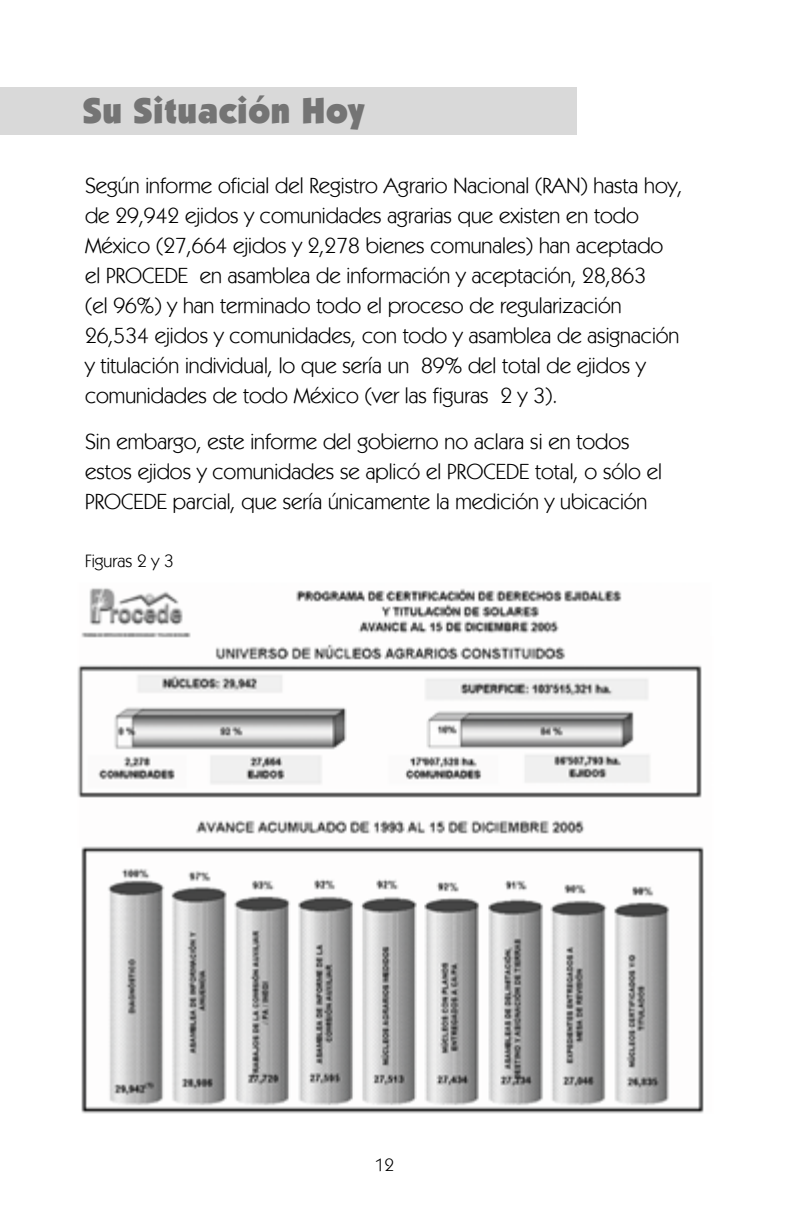
<style>
.page{position:relative;width:792px;height:1224px;background:#fff}
.page>*{position:absolute;margin:0;border:0;box-sizing:border-box;transform-origin:0 0}
.t1{font:900 36px "Kabel IT Cby BT";letter-spacing:.01em;color:#747474}
.t2{font:22px/30px "Kabel IT Cby BT";color:#000}
.t3{font:18px "Kabel IT Cby BT";color:#000}
</style>
<div class="page">
<div style="left:0;top:87px;width:576px;height:47px;background:#d9d9d9"></div>
<img style="left:77px;top:588px;width:627px;height:526px">
<h1 class="t1" style="left:82px;top:89px;width:284px">Su Situación Hoy</h1>
<p class="t2" style="left:85px;top:170px;width:599px">Según informe oficial del Registro Agrario Nacional (RAN) hasta hoy, de 29,942 ejidos y comunidades agrarias que existen en todo México (27,664 ejidos y 2,278 bienes comunales) han aceptado el PROCEDE en asamblea de información y aceptación, 28,863<br>(el 96%) y han terminado todo el proceso de regularización 26,534 ejidos y comunidades, con todo y asamblea de asignación y titulación individual, lo que sería un 89% del total de ejidos y comunidades de todo México (ver las figuras 2 y 3).</p>
<p class="t2" style="left:85px;top:426px;width:578px">Sin embargo, este informe del gobierno no aclara si en todos estos ejidos y comunidades se aplicó el PROCEDE total, o sólo el<br>PROCEDE parcial, que sería únicamente la medición y ubicación</p>
<p class="t3" style="left:85px;top:550px;width:90px">Figuras 2 y 3</p>
<p class="t3" style="left:375px;top:1154px;width:21px">12</p>
</div>
